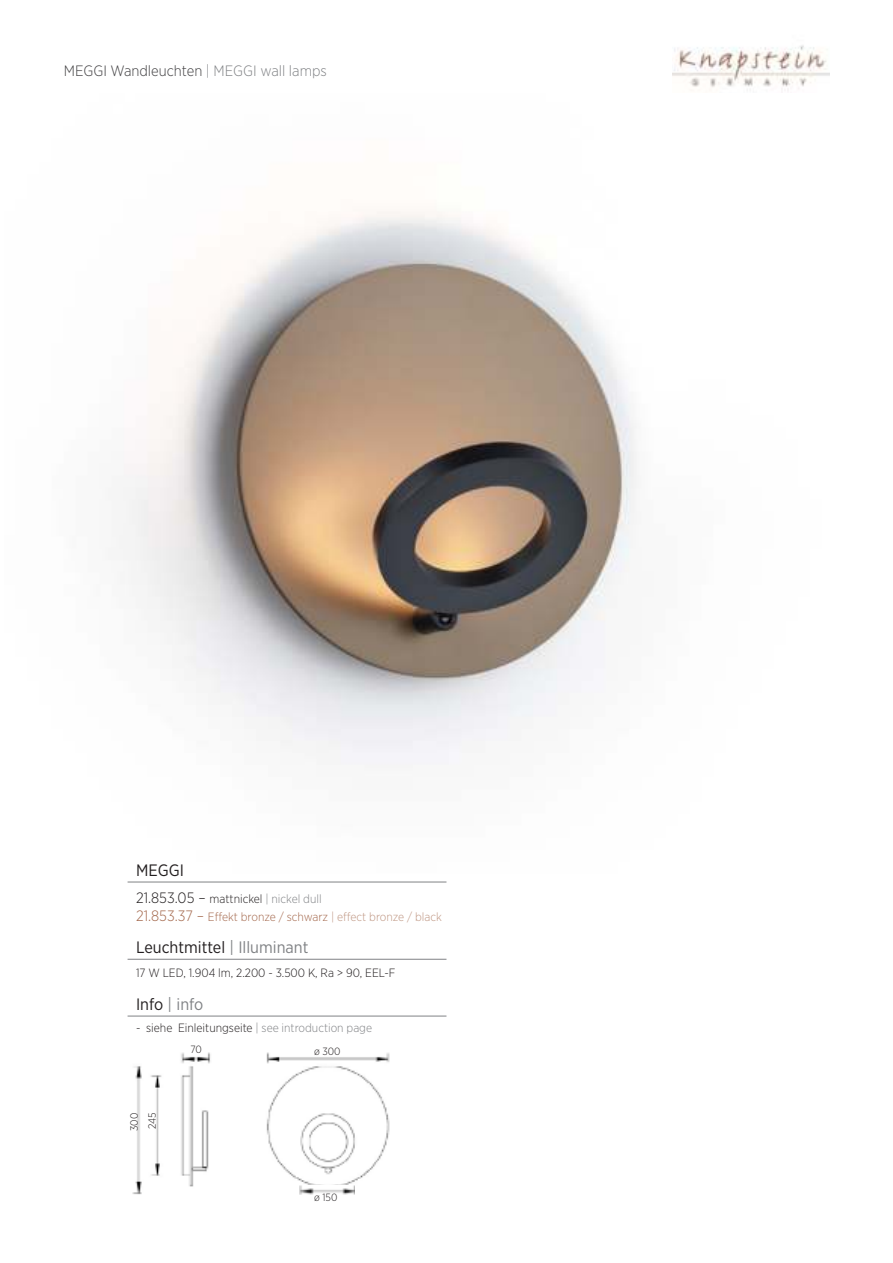
<style>
.page{position:relative;width:893px;height:1263px;background:#fff}
.page>*{position:absolute;margin:0;border:0;box-sizing:border-box;transform-origin:0 0}
.t1{font:16.5px "Gotham Narrow";color:#231f20}
.t2{font:16.5px "Gotham Narrow";color:#808285}
.t3{font:16.5px "Gotham Narrow";color:#231f20}
.t4{font:300 15px "Gotham Narrow";color:#414042}
.t5{font:300 12px/18px "Gotham Narrow";color:#a3674b}
.t6{font:300 12px "Gotham Narrow";color:#231f20}
.t7{font:300 10.5px "Gotham Narrow";color:#231f20}
.s1{color:#808285}
.s2{font-size:15px;color:#231f20}
.s3{color:#231f20}
.s4{font-size:15px}
.s5{color:#be9581}
</style>
<div class="page">
<img style="left:673px;top:45px;width:156px;height:44px">
<img style="left:119px;top:211px;width:518px;height:554px">
<img style="left:132px;top:1052px;width:258px;height:143px">
<hr style="left:128px;top:882px;width:318px;height:1px;background:#808285">
<hr style="left:128px;top:959px;width:318px;height:1px;background:#808285">
<hr style="left:128px;top:1016px;width:318px;height:1px;background:#808285">
<img style="left:300px;top:1186px;width:20px;height:8px">
<img style="left:320px;top:1186px;width:35px;height:8px">
<p class="t4" style="left:64px;top:64px;width:265px">MEGGI Wandleuchten <span class="s1">| MEGGI wall lamps</span></p>
<h1 class="t3" style="left:136px;top:862px;width:49px">MEGGI</h1>
<p class="t5" style="left:136px;top:890px;width:307px"><span class="s2">21.853.05 –</span> <span class="s3">mattnickel</span> <span class="s1">| nickel dull<br></span><span class="s4">21.853.37 –</span> Effekt bronze / schwarz <span class="s5">| effect bronze / black</span></p>
<h1 class="t1" style="left:136px;top:940px;width:174px">Leuchtmittel <span class="s1">| Illuminant</span></h1>
<p class="t6" style="left:136px;top:968px;width:261px">17 W LED, 1.904 lm, 2.200 - 3.500 K, Ra &gt; 90, EEL-F</p>
<h1 class="t2" style="left:136px;top:996px;width:69px"><span class="s3">Info</span> | info</h1>
<p class="t6" style="left:136px;top:1022px;width:238px">- siehe Einleitungseite <span class="s1">| see introduction page</span></p>
<p class="t7" style="left:129px;top:1131px;width:20px;rotate:-90deg">300</p>
<p class="t7" style="left:148px;top:1129px;width:18px;rotate:-90deg">245</p>
<p class="t7" style="left:190px;top:1045px;width:13px">70</p>
<p class="t7" style="left:314px;top:1047px;width:28px">ø 300</p>
<p class="t7" style="left:314px;top:1193px;width:25px">ø 150</p>
</div>
